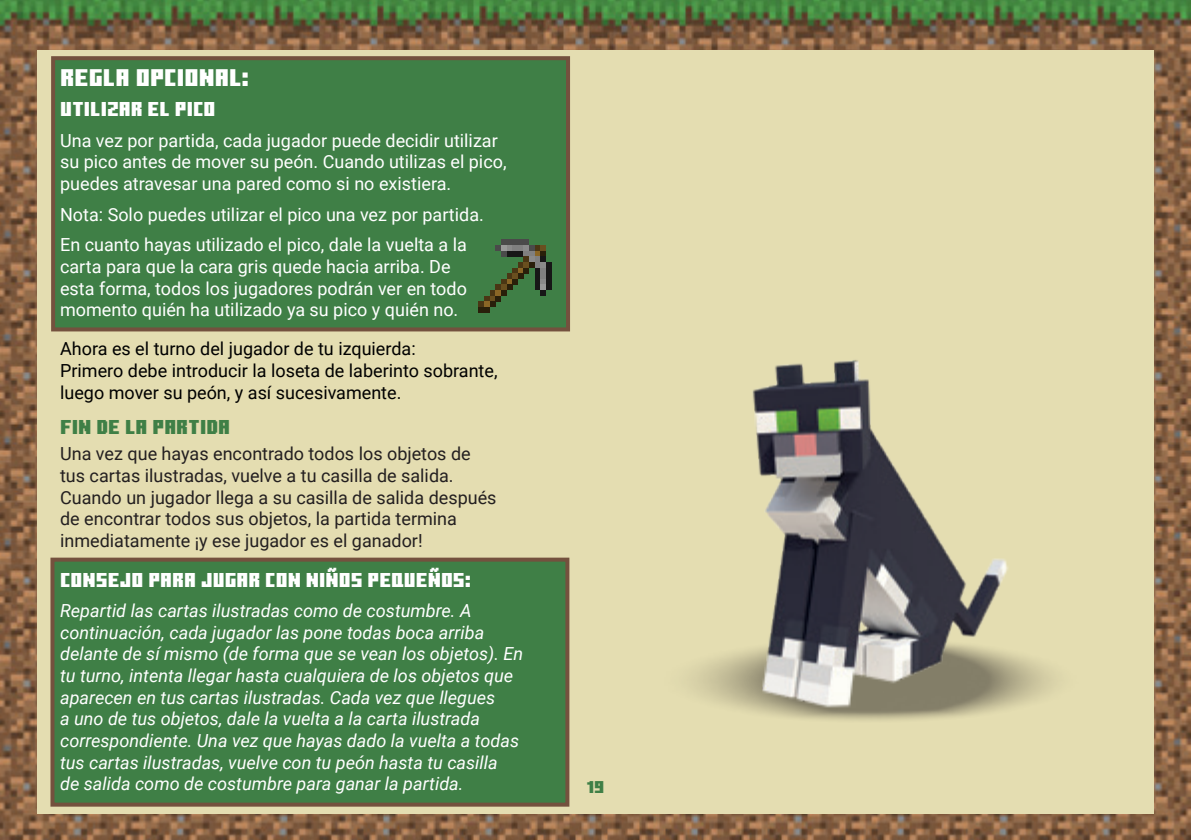
<style>
.page{position:relative;width:1191px;height:840px;background:#fff}
.page>*{position:absolute;margin:0;border:0;box-sizing:border-box;transform-origin:0 0}
.t1{font:34.2px "Minecraft Tenv 2";color:#fff}
.t2{font:24px "Minecraft Tenv 2";color:#fff}
.t3{font:20px "Minecraft Tenv 2";color:#fff}
.t4{font:20px "Minecraft Tenv 2";color:#3f7f46}
.t5{font:italic 18px/21.6px "Roboto";color:#fff}
.t6{font:18px/21.6px "Roboto";color:#fff}
.t7{font:18px/21.6px "Roboto";color:#231f20}
.t8{font:18px/22.2px "Roboto";color:#000}
.t9{font:17.2px "Minecraft Tenv 2";color:#fff}
.t10{font:17px "Minecraft Tenv 2";color:#3f7f46}
</style>
<div class="page">
<img style="left:0;top:0;width:1191px;height:839px">
<div style="left:37px;top:51px;width:1116px;height:762px;background:#e4ddb1"></div>
<img style="left:627px;top:309px;width:436px;height:417px">
<svg style="left:48px;top:555px;width:523px;height:253px"></svg>
<svg style="left:49px;top:54px;width:523px;height:279px"></svg>
<svg style="left:478px;top:239px;width:73px;height:74px"></svg>
<h2 class="t2" style="left:60px;top:62px;width:191px">REGLA OPCIONAL:</h2>
<p class="t3" style="left:60px;top:96px;width:157px">UTILIZAR EL PICO</p>
<p class="t6" style="left:60px;top:129px;width:448px">Una vez por partida, cada jugador puede decidir utilizar su pico antes de mover su peón. Cuando utilizas el pico, puedes atravesar una pared como si no existiera.</p>
<p class="t6" style="left:60px;top:198px;width:425px;line-height:30.6px">Nota: Solo puedes utilizar el pico una vez por partida.<br>En cuanto hayas utilizado el pico, dale la vuelta a la</p>
<p class="t6" style="left:60px;top:255px;width:408px">carta para que la cara gris quede hacia arriba. De esta forma, todos los jugadores podrán ver en todo momento quién ha utilizado ya su pico y quién no.</p>
<p class="t8" style="left:60px;top:336px;width:439px">Ahora es el turno del jugador de tu izquierda:<br>Primero debe introducir la loseta de laberinto sobrante, luego mover su peón, y así sucesivamente.</p>
<p class="t4" style="left:60px;top:413px;width:172px">FIN DE LA PARTIDA</p>
<p class="t7" style="left:60px;top:442px;width:438px">Una vez que hayas encontrado todos los objetos de tus cartas ilustradas, vuelve a tu casilla de salida.<br>Cuando un jugador llega a su casilla de salida después de encontrar todos sus objetos, la partida termina inmediatamente ¡y ese jugador es el ganador!</p>
<p class="t3" style="left:60px;top:566px;width:412px">CONSEJO PARA JUGAR CON NIÑOS PEQUEÑOS:</p>
<p class="t5" style="left:60px;top:599px;width:464px">Repartid las cartas ilustradas como de costumbre. A continuación, cada jugador las pone todas boca arriba delante de sí mismo (de forma que se vean los objetos). En tu turno, intenta llegar hasta cualquiera de los objetos que aparecen en tus cartas ilustradas. Cada vez que llegues<br>a uno de tus objetos, dale la vuelta a la carta ilustrada correspondiente. Una vez que hayas dado la vuelta a todas tus cartas ilustradas, vuelve con tu peón hasta tu casilla<br>de salida como de costumbre para ganar la partida.</p>
<h1 class="t1" style="left:83px;top:105px;width:40px">7+</h1>
<p class="t9" style="left:88px;top:184px;width:30px">2-4</p>
<p class="t10" style="left:586px;top:775px;width:19px">19</p>
</div>
